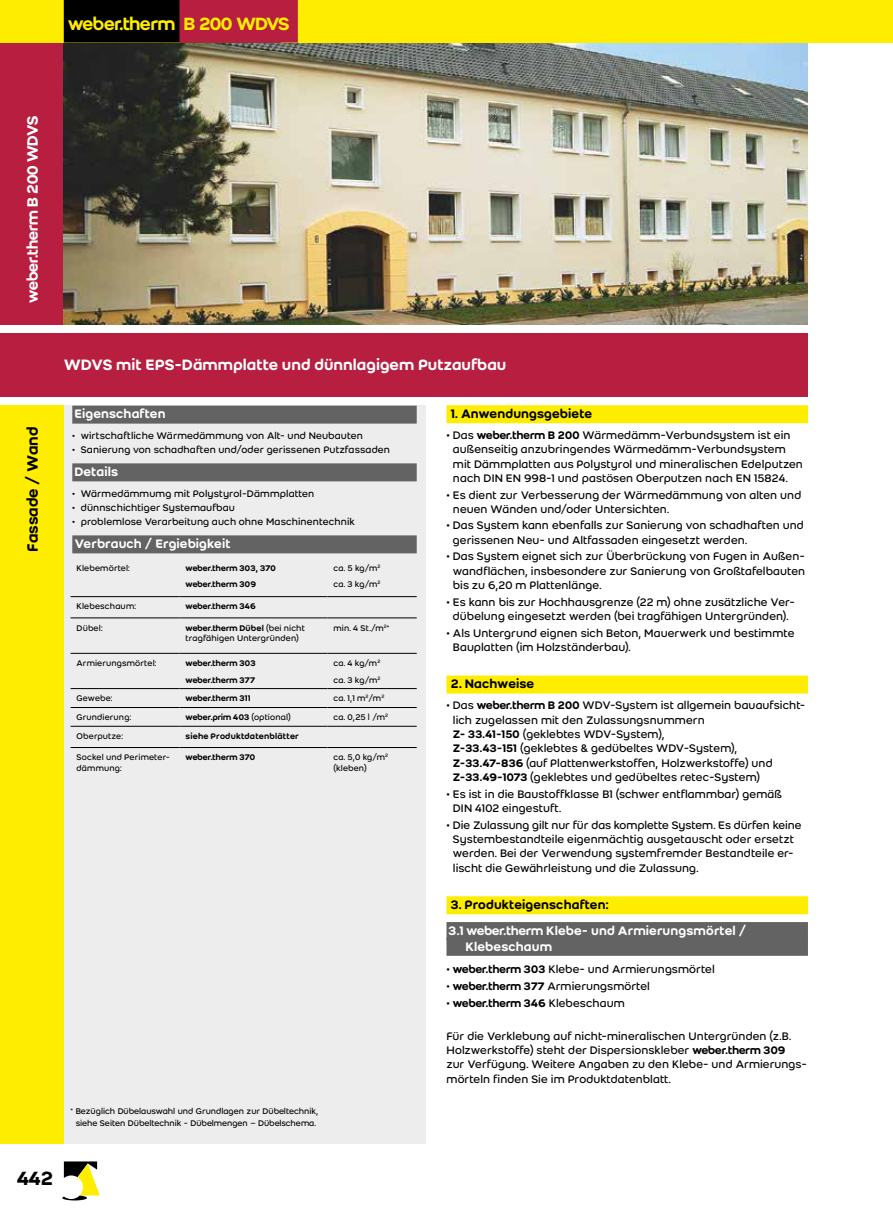
<style>
.page{position:relative;width:893px;height:1212px;background:#fff}
.page>*{position:absolute;margin:0;border:0;box-sizing:border-box;transform-origin:0 0}
.t1{font:500 21px "Weber";color:#000}
.t2{font:19.5px "Weber Name";letter-spacing:-.02em;color:#ffed00}
.t3{font:500 16.5px "Weber";color:#fff}
.t4{font:16.5px "Weber Name";letter-spacing:-.005em;color:#fff}
.t5{font:500 16.5px "Weber";color:#000}
.t6{font:500 13.5px/25.8px "Weber";letter-spacing:.005em;color:#fff}
.t7{font:500 13.5px "Weber";letter-spacing:.005em;color:#000}
.t8{font:12px/14.4px "Weber";letter-spacing:.005em;color:#000}
.t9{font:10.5px "Weber";letter-spacing:.005em;color:#000}
.t10{font:9px/16.5px "Weber";letter-spacing:.005em;color:#000}
.t11{font:9px/16.5px "Weber Name";letter-spacing:.015em;color:#000}
.t12{font:500 9px "Weber";letter-spacing:.015em;color:#000}
.s1{font-family:"Weber";font-weight:500}
.s2{font-family:"Weber"}
.s3{font-family:"Arial"}
.s4{font-family:"Weber Name"}
.s5{font-weight:500}
.s6{color:#000}
.s7{font-family:"Weber Name";font-weight:400}
</style>
<div class="page">
<div style="left:0;top:0;width:64px;height:324px;background:#b71e3f"></div>
<div style="left:0;top:405px;width:64px;height:738px;background:#ffed00"></div>
<div style="left:0;top:333px;width:808px;height:63px;background:#b71e3f"></div>
<div style="left:64px;top:405px;width:361px;height:738px;background:#ededed"></div>
<div style="left:446px;top:405px;width:362px;height:18px;background:#ffed00"></div>
<div style="left:446px;top:675px;width:362px;height:18px;background:#ffed00"></div>
<div style="left:446px;top:896px;width:362px;height:18px;background:#ffed00"></div>
<div style="left:446px;top:922px;width:362px;height:18px;background:#646363"></div>
<div style="left:446px;top:938px;width:362px;height:18px;background:#646363"></div>
<div style="left:72px;top:406px;width:345px;height:18px;background:#646363"></div>
<div style="left:72px;top:463px;width:345px;height:18px;background:#646363"></div>
<div style="left:72px;top:535px;width:345px;height:18px;background:#646363"></div>
<img style="left:64px;top:43px;width:744px;height:281px">
<hr style="left:71px;top:596px;width:109px;height:1px;background:#000">
<hr style="left:180px;top:596px;width:147px;height:1px;background:#000">
<hr style="left:327px;top:596px;width:90px;height:1px;background:#000">
<hr style="left:71px;top:617px;width:109px;height:1px;background:#000">
<hr style="left:180px;top:617px;width:147px;height:1px;background:#000">
<hr style="left:327px;top:617px;width:90px;height:1px;background:#000">
<hr style="left:71px;top:653px;width:109px;height:1px;background:#000">
<hr style="left:180px;top:653px;width:147px;height:1px;background:#000">
<hr style="left:327px;top:653px;width:90px;height:1px;background:#000">
<hr style="left:71px;top:688px;width:109px;height:1px;background:#000">
<hr style="left:180px;top:688px;width:147px;height:1px;background:#000">
<hr style="left:327px;top:688px;width:90px;height:1px;background:#000">
<hr style="left:71px;top:707px;width:109px;height:1px;background:#000">
<hr style="left:180px;top:707px;width:147px;height:1px;background:#000">
<hr style="left:327px;top:707px;width:90px;height:1px;background:#000">
<hr style="left:71px;top:726px;width:109px;height:1px;background:#000">
<hr style="left:180px;top:726px;width:147px;height:1px;background:#000">
<hr style="left:327px;top:726px;width:90px;height:1px;background:#000">
<hr style="left:71px;top:747px;width:109px;height:1px;background:#000">
<hr style="left:180px;top:747px;width:147px;height:1px;background:#000">
<hr style="left:327px;top:747px;width:90px;height:1px;background:#000">
<div style="left:0;top:0;width:893px;height:43px;background:#ffed00"></div>
<div style="left:64px;top:0;width:217px;height:43px;background:#000"></div>
<div style="left:180px;top:0;width:118px;height:43px;background:#b71e3f"></div>
<svg style="left:62px;top:1161px;width:38px;height:39px"></svg>
<h2 class="t2" style="left:68px;top:12px;width:223px">weber.therm B 200 WDVS</h2>
<h3 class="t4" style="left:23px;top:303px;width:188px;rotate:-90deg">weber.therm B 200 WDVS</h3>
<h3 class="t5" style="left:23px;top:552px;width:127px;rotate:-90deg">Fassade / Wand</h3>
<h3 class="t3" style="left:64px;top:354px;width:444px">WDVS mit EPS-Dämmplatte und dünnlagigem Putzaufbau</h3>
<p class="t6" style="left:74px;top:401px;width:93px">Eigenschaften</p>
<p class="t9" style="left:72px;top:430px;width:292px">• wirtschaftliche Wärmedämmung von Alt- und Neubauten</p>
<p class="t9" style="left:72px;top:444px;width:319px">• Sanierung von schadhaften und/oder gerissenen Putzfassaden</p>
<p class="t6" style="left:74px;top:459px;width:45px">Details</p>
<p class="t9" style="left:72px;top:487px;width:244px">• Wärmedämmumg mit Polystyrol-Dämmplatten</p>
<p class="t9" style="left:72px;top:502px;width:164px">• dünnschichtiger Systemaufbau</p>
<p class="t9" style="left:72px;top:516px;width:284px">• problemlose Verarbeitung auch ohne Maschinentechnik</p>
<p class="t6" style="left:74px;top:531px;width:158px">Verbrauch / Ergiebigkeit</p>
<p class="t10" style="left:77px;top:559px;width:55px">Klebemörtel:</p>
<p class="t11" style="left:186px;top:559px;width:92px">weber.therm <span class="s1">303, 370 </span>weber.therm <span class="s1">309</span></p>
<p class="t10" style="left:333px;top:559px;width:49px">ca. 5 kg/m<sup>2 </sup>ca. 3 kg/m<sup>2</sup></p>
<p class="t10" style="left:77px;top:598px;width:61px">Klebeschaum:</p>
<p class="t11" style="left:186px;top:598px;width:72px">weber.therm <span class="s1">346</span></p>
<p class="t10" style="left:77px;top:619px;width:27px">Dübel:</p>
<p class="t11" style="left:186px;top:619px;width:121px">weber.therm <span class="s1">Dübel</span> <span class="s2">(bei nicht</span></p>
<p class="t10" style="left:186px;top:630px;width:115px">tragfähigen Untergründen)</p>
<p class="t10" style="left:333px;top:619px;width:58px">min. 4 St./m<sup>2</sup>*</p>
<p class="t10" style="left:77px;top:655px;width:81px">Armierungsmörtel:</p>
<p class="t11" style="left:186px;top:655px;width:72px">weber.therm <span class="s1">303 </span>weber.therm <span class="s1">377</span></p>
<p class="t10" style="left:333px;top:655px;width:49px">ca. 4 kg/m<sup>2 </sup>ca. 3 kg/m<sup>2</sup></p>
<p class="t10" style="left:77px;top:690px;width:37px">Gewebe:</p>
<p class="t11" style="left:186px;top:690px;width:67px">weber.therm <span class="s1">311</span></p>
<p class="t10" style="left:333px;top:690px;width:52px">ca. 1,1 m<sup>2</sup>/m<sup>2</sup></p>
<p class="t10" style="left:77px;top:709px;width:56px">Grundierung:</p>
<p class="t11" style="left:186px;top:709px;width:107px">weber.prim <span class="s1">403</span> <span class="s2">(optional)</span></p>
<p class="t10" style="left:333px;top:709px;width:56px">ca. 0,25 <span class="s3">l</span> /m<sup>2</sup></p>
<p class="t10" style="left:77px;top:728px;width:48px">Oberputze:</p>
<p class="t12" style="left:186px;top:731px;width:115px">siehe Produktdatenblätter</p>
<p class="t10" style="left:77px;top:752px;width:95px;line-height:10.5px">Sockel und Perimeter&shy;dämmung:</p>
<p class="t11" style="left:186px;top:749px;width:71px">weber.therm <span class="s1">370</span></p>
<p class="t10" style="left:333px;top:752px;width:56px;line-height:10.5px">ca. 5,0 kg/m<sup>2 </sup>(kleben)</p>
<p class="t10" style="left:71px;top:1105px;width:249px;line-height:12px;text-align:center">* Bezüglich Dübelauswahl und Grundlagen zur Dübeltechnik, siehe Seiten Dübeltechnik - Dübelmengen – Dübelschema.</p>
<p class="t7" style="left:451px;top:406px;width:143px">1. Anwendungsgebiete</p>
<p class="t8" style="left:453px;top:428px;width:352px;text-indent:-6px">• Das <span class="s4">weber.therm</span> <span class="s5">B 200</span> Wärmedämm-Verbundsystem ist ein außenseitig anzubringendes Wärmedämm-Verbundsystem mit Dämmplatten aus Polystyrol und mineralischen Edelputzen nach DIN EN 998-1 und pastösen Oberputzen nach EN 15824.</p>
<p class="t8" style="left:453px;top:487px;width:350px;text-indent:-6px">• Es dient zur Verbesserung der Wärmedämmung von alten und neuen Wänden und/oder Untersichten.</p>
<p class="t8" style="left:453px;top:518px;width:353px;text-indent:-6px">• Das System kann ebenfalls zur Sanierung von schadhaften und gerissenen Neu- und Altfassaden eingesetzt werden.</p>
<p class="t8" style="left:453px;top:549px;width:354px;text-align:justify;text-indent:-6px">• Das System eignet sich zur Überbrückung von Fugen in Außen&shy;wandflächen, insbesondere zur Sanierung von Großtafelbauten bis zu 6,20 m Plattenlänge.</p>
<p class="t8" style="left:446px;top:595px;width:350px;text-align:center">• Es kann bis zur Hochhausgrenze (22 m) ohne zusätzliche Ver&shy;dübelung eingesetzt werden (bei tragfähigen Untergründen).</p>
<p class="t8" style="left:453px;top:625px;width:343px;text-indent:-6px">• Als Untergrund eignen sich Beton, Mauerwerk und bestimmte<br>Bauplatten (im Holzständerbau).</p>
<p class="t7" style="left:451px;top:676px;width:85px">2. Nachweise</p>
<p class="t8" style="left:453px;top:698px;width:354px;text-indent:-6px">• Das <span class="s4">weber.therm</span> <span class="s5">B 200</span> WDV-System ist allgemein bauaufsicht&shy;lich zugelassen mit den Zulassungsnummern<br><span class="s5">Z- 33.41-150</span> (geklebtes WDV-System),<br><span class="s5">Z-33.43-151</span> (geklebtes &amp; gedübeltes WDV-System), <span class="s5">Z-33.47-836</span> (auf Plattenwerkstoffen, Holzwerkstoffe) und <span class="s5">Z-33.49-1073</span> (geklebtes und gedübeltes retec-System)</p>
<p class="t8" style="left:453px;top:786px;width:330px;text-indent:-6px">• Es ist in die Baustoffklasse B1 (schwer entflammbar) gemäß<br>DIN 4102 eingestuft.</p>
<p class="t8" style="left:453px;top:817px;width:350px;text-indent:-6px">• Die Zulassung gilt nur für das komplette System. Es dürfen keine Systembestandteile eigenmächtig ausgetauscht oder ersetzt werden. Bei der Verwendung systemfremder Bestandteile er&shy;lischt die Gewährleistung und die Zulassung.</p>
<p class="t6" style="left:449px;top:892px;width:299px"><span class="s6">3. Produkteigenschaften:<br></span>3.1 <span class="s7">weber.therm</span> Klebe- und Armierungsmörtel /</p>
<p class="t6" style="left:466px;top:933px;width:88px">Klebeschaum</p>
<p class="t8" style="left:446px;top:962px;width:270px">• <span class="s4">weber.therm</span> <span class="s5">303</span> Klebe- und Armierungsmörtel</p>
<p class="t8" style="left:446px;top:979px;width:205px">• <span class="s4">weber.therm</span> <span class="s5">377</span> Armierungsmörtel</p>
<p class="t8" style="left:446px;top:995px;width:180px">• <span class="s4">weber.therm</span> <span class="s5">346</span> Klebeschaum</p>
<p class="t8" style="left:446px;top:1028px;width:362px">Für die Verklebung auf nicht-mineralischen Untergründen (z.B.<br>Holzwerkstoffe) steht der Dispersionskleber <span class="s4">weber.therm</span> <span class="s5">309<br></span>zur Verfügung. Weitere Angaben zu den Klebe- und Armierungs&shy;mörteln finden Sie im Produktdatenblatt.</p>
<h1 class="t1" style="left:17px;top:1166px;width:38px">442</h1>
</div>
